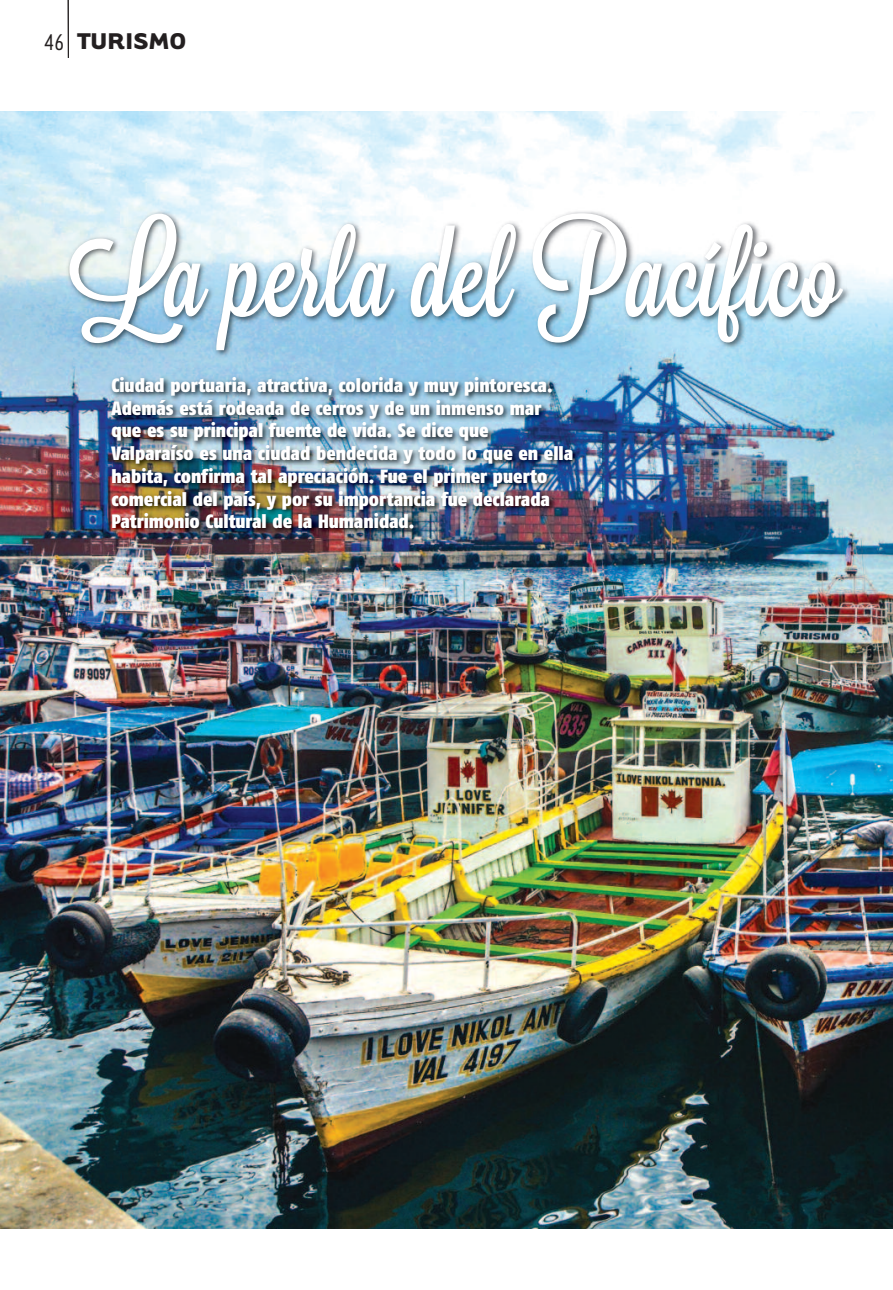
<style>
.page{position:relative;width:893px;height:1290px;background:#fff}
.page>*{position:absolute;margin:0;border:0;box-sizing:border-box;transform-origin:0 0}
.t1{font:114.8px "Lavanderia Sturdy AQPM";color:#fff}
.t2{font:700 26.25px "Tarzana Wide";letter-spacing:-.01em;color:#231f20}
.t3{font:900 19.25px/22.8px "Fago Co";color:#fff}
.s1{font-family:"Tarzana Narrow";font-weight:400}
</style>
<div class="page">
<img style="left:0;top:111px;width:893px;height:1117px">
<hr style="left:68px;top:0;width:1px;height:58px;background:#231f20">
<img style="left:0;top:201px;width:893px;height:248px">
<img style="left:92px;top:368px;width:510px;height:198px">
<h2 class="t2" style="left:44px;top:25px;width:144px"><span class="s1">46</span> TURISMO</h2>
<h1 class="t1" style="left:69px;top:230px;width:772px">La perla del Pacífico</h1>
<p class="t3" style="left:111px;top:375px;width:463px">Ciudad portuaria, atractiva, colorida y muy pintoresca.<br>Además está rodeada de cerros y de un inmenso mar que es su principal fuente de vida. Se dice que Valparaíso es una ciudad bendecida y todo lo que en ella habita, confirma tal apreciación. Fue el primer puerto comercial del país, y por su importancia fue declarada Patrimonio Cultural de la Humanidad.</p>
</div>
